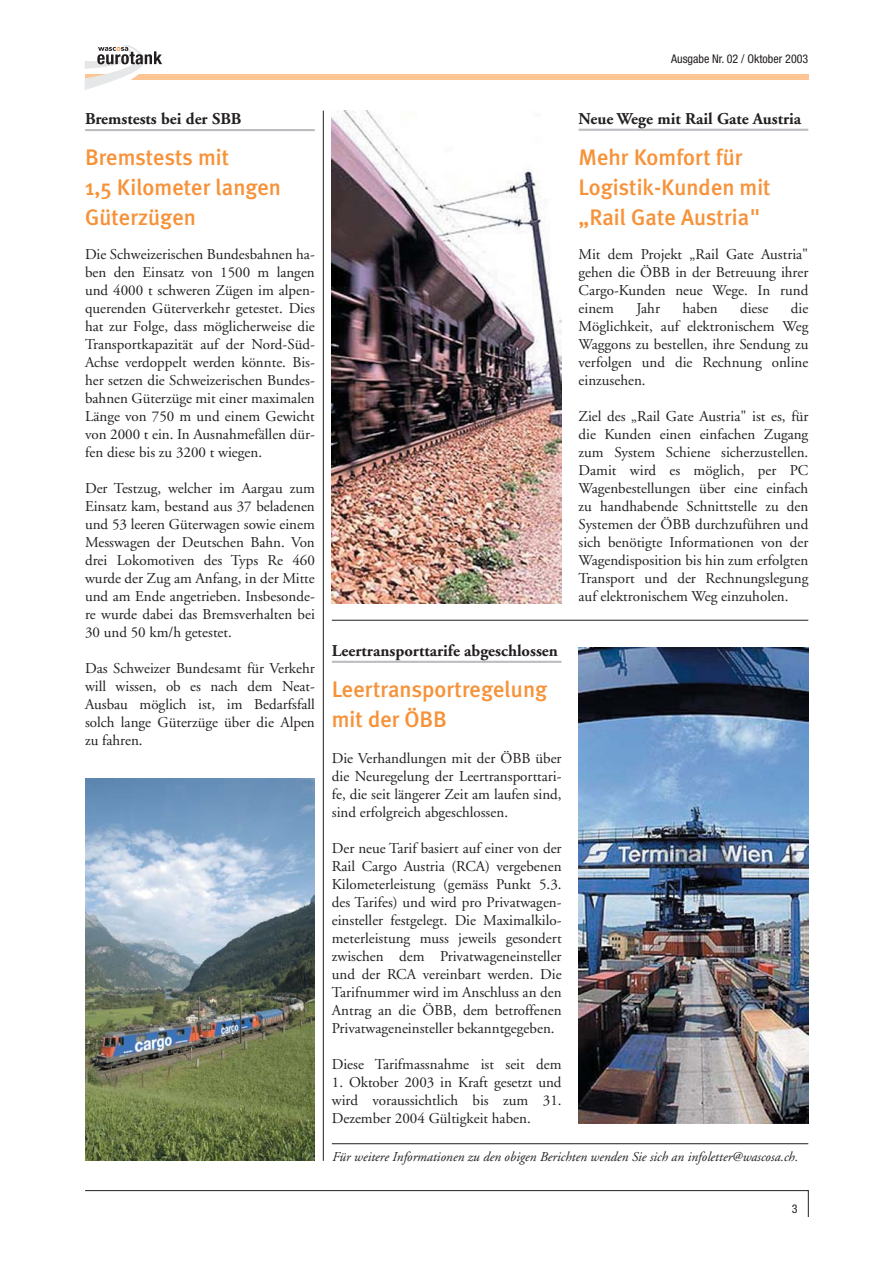
<style>
.page{position:relative;width:893px;height:1263px;background:#fff}
.page>*{position:absolute;margin:0;border:0;box-sizing:border-box;transform-origin:0 0}
.t1{font:500 22.5px/30px "Meta Plus";color:#f79239}
.t2{font:700 16.5px "Adobe Garamond";color:#231f20}
.t3{font:15px/18px "Adobe Garamond";color:#231f20;text-align:justify}
.t4{font:italic 13.5px "Adobe Garamond";color:#231f20}
.t5{font:condensed 12px "Helvetica Neue";color:#231f20}
</style>
<div class="page">
<hr style="left:85px;top:129px;width:230px;height:2px;background:#bbbdc0">
<div style="left:85px;top:74px;width:723px;height:5px;background:#fdc594"></div>
<svg style="left:85px;top:45px;width:97px;height:45px"></svg>
<svg style="left:85px;top:1190px;width:724px;height:26px"></svg>
<hr style="left:578px;top:129px;width:230px;height:2px;background:#bbbdc0">
<img style="left:85px;top:778px;width:230px;height:383px">
<hr style="left:332px;top:661px;width:229px;height:2px;background:#bbbdc0">
<hr style="left:323px;top:111px;width:1px;height:1050px;background:#231f20">
<hr style="left:332px;top:620px;width:476px;height:1px;background:#231f20">
<img style="left:578px;top:647px;width:230px;height:476px">
<img style="left:332px;top:111px;width:229px;height:493px">
<hr style="left:332px;top:1143px;width:476px;height:1px;background:#231f20">
<p class="t5" style="left:671px;top:54px;width:139px">Ausgabe Nr. 02 / Oktober 2003</p>
<p class="t2" style="left:85px;top:112px;width:158px">Bremstests bei der SBB</p>
<h1 class="t1" style="left:85px;top:143px;width:197px">Bremstests mit<br>1,5 Kilometer langen<br>Güterzügen</h1>
<p class="t3" style="left:85px;top:246px;width:231px">Die Schweizerischen Bundesbahnen ha&shy;ben den Einsatz von 1500 m langen und 4000 t schweren Zügen im alpen&shy;querenden Güterverkehr getestet. Dies hat zur Folge, dass möglicherweise die Transportkapazität auf der Nord-Süd-Achse verdoppelt werden könnte. Bis&shy;her setzen die Schweizerischen Bundes&shy;bahnen Güterzüge mit einer maximalen Länge von 750 m und einem Gewicht von 2000 t ein. In Ausnahmefällen dür&shy;fen diese bis zu 3200 t wiegen.</p>
<p class="t3" style="left:85px;top:480px;width:231px">Der Testzug, welcher im Aargau zum Einsatz kam, bestand aus 37 beladenen und 53 leeren Güterwagen sowie einem Messwagen der Deutschen Bahn. Von drei Lokomotiven des Typs Re 460 wurde der Zug am Anfang, in der Mitte und am Ende angetrieben. Insbesonde&shy;re wurde dabei das Bremsverhalten bei 30 und 50 km/h getestet.</p>
<p class="t3" style="left:85px;top:660px;width:231px">Das Schweizer Bundesamt für Verkehr will wissen, ob es nach dem Neat-Ausbau möglich ist, im Bedarfsfall solch lange Güterzüge über die Alpen zu fahren.</p>
<p class="t2" style="left:578px;top:112px;width:224px">Neue Wege mit Rail Gate Austria</p>
<h1 class="t1" style="left:578px;top:143px;width:194px">Mehr Komfort für<br>Logistik-Kunden mit „Rail Gate Austria"</h1>
<p class="t2" style="left:332px;top:644px;width:228px">Leertransporttarife abgeschlossen</p>
<h1 class="t1" style="left:332px;top:675px;width:217px">Leertransportregelung mit der ÖBB</h1>
<p class="t3" style="left:332px;top:751px;width:231px">Die Verhandlungen mit der ÖBB über die Neuregelung der Leertransporttari&shy;fe, die seit längerer Zeit am laufen sind, sind erfolgreich abgeschlossen.</p>
<p class="t3" style="left:332px;top:841px;width:231px">Der neue Tarif basiert auf einer von der Rail Cargo Austria (RCA) vergebenen Kilometerleistung (gemäss Punkt 5.3. des Tarifes) und wird pro Privatwagen&shy;einsteller festgelegt. Die Maximalkilo&shy;meterleistung muss jeweils gesondert zwischen dem Privatwageneinsteller und der RCA vereinbart werden. Die Tarifnummer wird im Anschluss an den Antrag an die ÖBB, dem betroffenen Privatwageneinsteller bekanntgegeben.</p>
<p class="t3" style="left:332px;top:1057px;width:231px">Diese Tarifmassnahme ist seit dem</p>
<p class="t3" style="left:332px;top:1075px;width:231px">1. Oktober 2003 in Kraft gesetzt und wird voraussichtlich bis zum 31.<br>Dezember 2004 Gültigkeit haben.</p>
<p class="t3" style="left:578px;top:246px;width:231px">Mit dem Projekt „Rail Gate Austria" gehen die ÖBB in der Betreuung ihrer Cargo-Kunden neue Wege. In rund einem</p>
<p class="t3" style="left:578px;top:300px;width:231px;text-indent:212px">die Möglichkeit, auf elektronischem Weg Waggons zu bestellen, ihre Sendung zu verfolgen und die Rechnung online einzusehen.</p>
<p class="t3" style="left:578px;top:408px;width:231px">Ziel des „Rail Gate Austria" ist es, für die Kunden einen einfachen Zugang zum System Schiene sicherzustellen.<br>Damit wird es möglich, per PC Wagenbestellungen über eine einfach zu handhabende Schnittstelle zu den Systemen der ÖBB durchzuführen und sich benötigte Informationen von der Wagendisposition bis hin zum erfolgten Transport und der Rechnungslegung auf elektronischem Weg einzuholen.</p>
<p class="t3" style="left:636px;top:300px;width:25px">Jahr</p>
<p class="t3" style="left:682px;top:300px;width:37px">haben</p>
<p class="t3" style="left:740px;top:300px;width:30px">diese</p>
<p class="t4" style="left:331px;top:1151px;width:467px">Für weitere Informationen zu den obigen Berichten wenden Sie sich an infoletter@wascosa.ch.</p>
<p class="t5" style="left:791px;top:1205px;width:7px">3</p>
</div>
